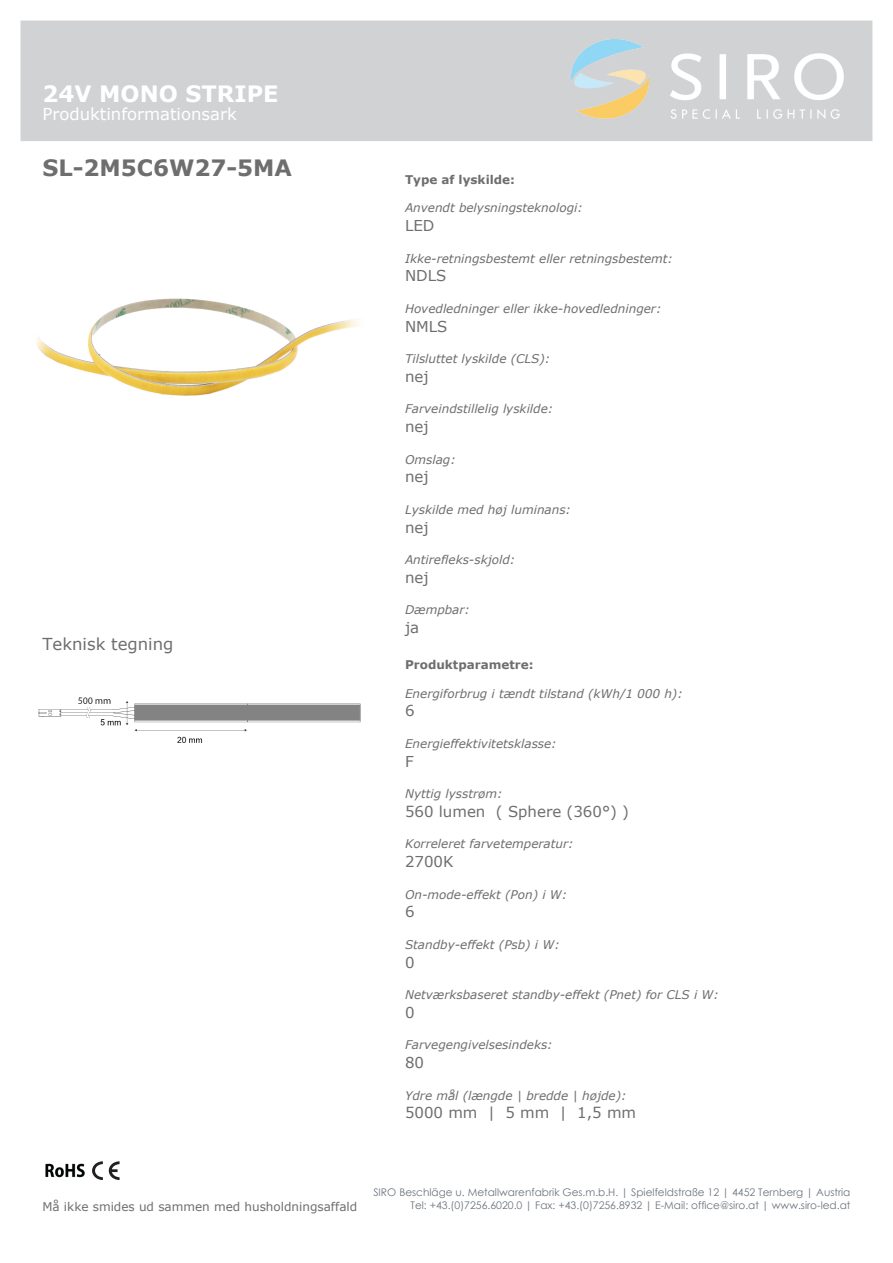
<style>
.page{position:relative;width:893px;height:1263px;background:#fff}
.page>*{position:absolute;margin:0;border:0;box-sizing:border-box;transform-origin:0 0}
.t1{font:700 22.5px "Verdana";color:#6e6e6e}
.t2{font:700 22.5px "Verdana";color:#fff}
.t3{font:16.5px "Verdana";color:#fff}
.t4{font:16.5px "Verdana";color:#6e6e6e}
.t5{font:15px "Verdana";color:#6e6e6e}
.t6{font:italic 12px "Verdana";color:#6e6e6e}
.t7{font:12px "Verdana";color:#6e6e6e}
.t8{font:700 12px "Verdana";color:#6e6e6e}
.t9{font:10.5px/12.6px "Century Gothic";color:#6d747f;text-align:right}
</style>
<div class="page">
<div style="left:21px;top:21px;width:851px;height:120px;background:#d1d2d4"></div>
<img style="left:571px;top:40px;width:272px;height:78px">
<img style="left:45px;top:1163px;width:40px;height:15px">
<svg style="left:92px;top:1161px;width:27px;height:19px"></svg>
<img style="left:36px;top:298px;width:324px;height:98px">
<img style="left:38px;top:697px;width:323px;height:46px">
<h1 class="t2" style="left:42px;top:80px;width:238px">24V MONO STRIPE</h1>
<h2 class="t3" style="left:42px;top:104px;width:196px">Produktinformationsark</h2>
<h1 class="t1" style="left:42px;top:154px;width:251px">SL-2M5C6W27-5MA</h1>
<h2 class="t4" style="left:42px;top:633px;width:133px">Teknisk tegning</h2>
<p class="t8" style="left:405px;top:172px;width:111px">Type af lyskilde:</p>
<p class="t6" style="left:405px;top:200px;width:179px">Anvendt belysningsteknologi:</p>
<p class="t5" style="left:405px;top:216px;width:31px">LED</p>
<p class="t6" style="left:405px;top:250px;width:270px">Ikke-retningsbestemt eller retningsbestemt:</p>
<p class="t5" style="left:405px;top:266px;width:43px">NDLS</p>
<p class="t6" style="left:405px;top:301px;width:258px">Hovedledninger eller ikke-hovedledninger:</p>
<p class="t5" style="left:405px;top:316px;width:44px">NMLS</p>
<p class="t6" style="left:405px;top:351px;width:147px">Tilsluttet lyskilde (CLS):</p>
<p class="t5" style="left:405px;top:367px;width:25px">nej</p>
<p class="t6" style="left:405px;top:401px;width:150px">Farveindstillelig lyskilde:</p>
<p class="t5" style="left:405px;top:417px;width:25px">nej</p>
<p class="t6" style="left:405px;top:451px;width:52px">Omslag:</p>
<p class="t5" style="left:405px;top:467px;width:25px">nej</p>
<p class="t6" style="left:405px;top:502px;width:168px">Lyskilde med høj luminans:</p>
<p class="t5" style="left:405px;top:517px;width:25px">nej</p>
<p class="t6" style="left:405px;top:552px;width:112px">Antirefleks-skjold:</p>
<p class="t5" style="left:405px;top:568px;width:25px">nej</p>
<p class="t6" style="left:405px;top:602px;width:67px">Dæmpbar:</p>
<p class="t5" style="left:405px;top:618px;width:16px">ja</p>
<p class="t8" style="left:405px;top:657px;width:130px">Produktparametre:</p>
<p class="t6" style="left:405px;top:685px;width:279px">Energiforbrug i tændt tilstand (kWh/1 000 h):</p>
<p class="t5" style="left:405px;top:701px;width:11px">6</p>
<p class="t6" style="left:405px;top:736px;width:153px">Energieffektivitetsklasse:</p>
<p class="t5" style="left:405px;top:751px;width:10px">F</p>
<p class="t6" style="left:405px;top:786px;width:99px">Nyttig lysstrøm:</p>
<p class="t5" style="left:405px;top:802px;width:225px">560 lumen ( Sphere (360°) )</p>
<p class="t6" style="left:405px;top:836px;width:170px">Korreleret farvetemperatur:</p>
<p class="t5" style="left:405px;top:852px;width:50px">2700K</p>
<p class="t6" style="left:405px;top:886px;width:164px">On-mode-effekt (Pon) i W:</p>
<p class="t5" style="left:405px;top:902px;width:11px">6</p>
<p class="t6" style="left:405px;top:937px;width:156px">Standby-effekt (Psb) i W:</p>
<p class="t5" style="left:405px;top:952px;width:11px">0</p>
<p class="t6" style="left:405px;top:987px;width:315px">Netværksbaseret standby-effekt (Pnet) for CLS i W:</p>
<p class="t5" style="left:405px;top:1003px;width:11px">0</p>
<p class="t6" style="left:405px;top:1037px;width:149px">Farvegengivelsesindeks:</p>
<p class="t5" style="left:405px;top:1053px;width:21px">80</p>
<p class="t6" style="left:405px;top:1087px;width:223px">Ydre mål (længde | bredde | højde):</p>
<p class="t5" style="left:405px;top:1103px;width:233px">5000 mm | 5 mm | 1,5 mm</p>
<p class="t7" style="left:42px;top:1198px;width:316px">Må ikke smides ud sammen med husholdningsaffald</p>
<p class="t9" style="left:373px;top:1186px;width:479px">SIRO Beschläge u. Metallwarenfabrik Ges.m.b.H. | Spielfeldstraße 12 | 4452 Ternberg | Austria<br>Tel: +43.(0)7256.6020.0 | Fax: +43.(0)7256.8932 | E-Mail: office@siro.at | www.siro-led.at</p>
</div>
